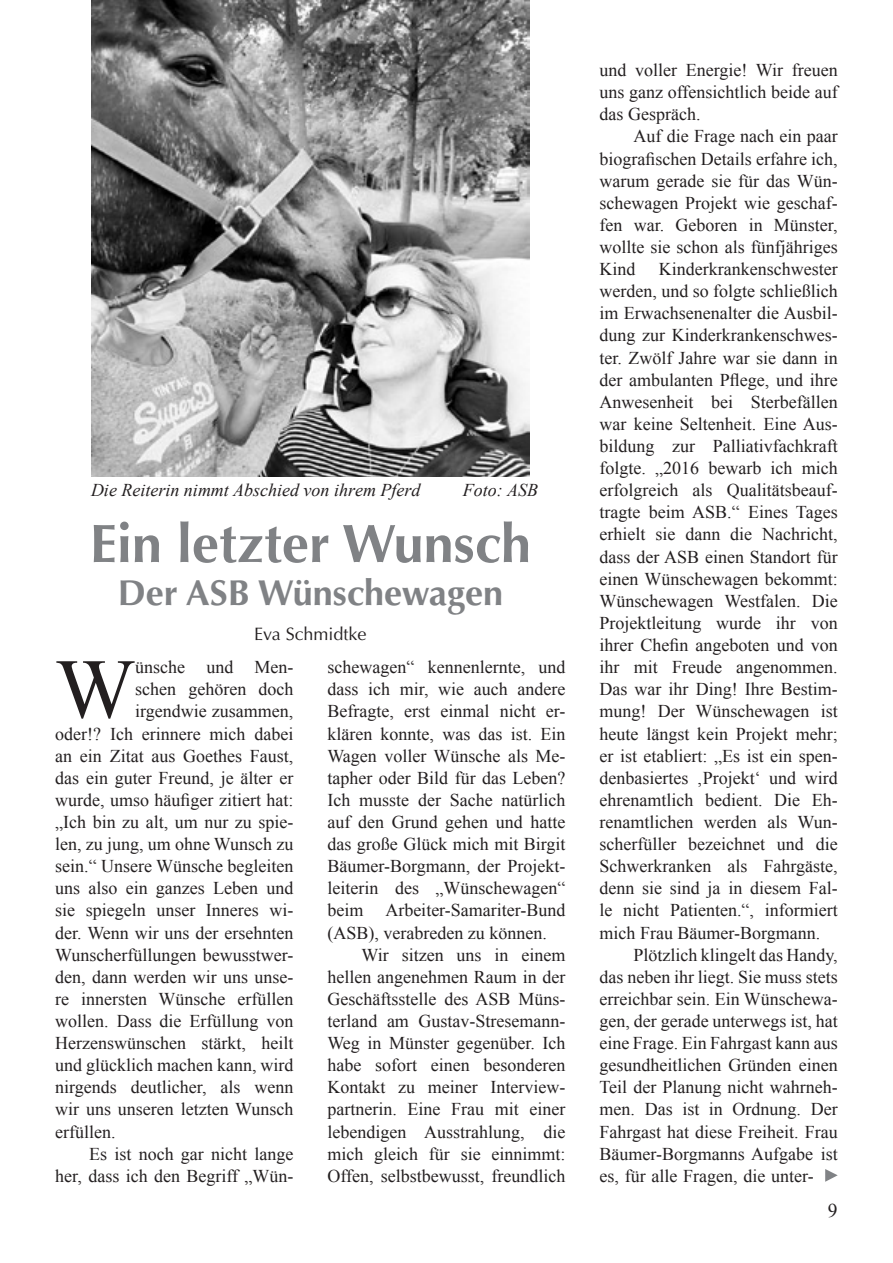
<style>
.page{position:relative;width:893px;height:1263px;background:#fff}
.page>*{position:absolute;margin:0;border:0;box-sizing:border-box;transform-origin:0 0}
.Fließ_10__Initiale{font:84.75px "Times New Roman";color:#231f20}
.Titel_01__grau__36pt{font:700 54px "Optima LT Std";color:#808285}
.Titel_03__grau__24pt{font:700 36px "Optima LT Std";color:#808285}
.t1{font:19.5px "Times New Roman";color:#231f20}
.F_b_mE_0mm{font:18px "Times New Roman";color:#231f20}
.B_Bildzeile{font:italic 18px "Times New Roman";color:#231f20}
.A_Autorenzeile{font:18px "Optima LT Std";color:#231f20}
.s1{font-style:inherit}
</style>
<div class="page">
<img style="left:91px;top:0;width:439px;height:476px">
<svg style="left:825px;top:1169px;width:13px;height:13px"></svg>
<p class="B_Bildzeile" style="left:91px;top:480px;width:331px">Die Reiterin nimmt Abschied von ih<span class="s1">rem Pferd</span></p>
<p class="B_Bildzeile" style="left:463px;top:480px;width:77px">Foto: ASB</p>
<p class="Titel_01__grau__36pt" style="left:90px;top:512px;width:443px">Ein letzter Wunsch</p>
<p class="Titel_03__grau__24pt" style="left:118px;top:572px;width:387px">Der ASB Wünschewagen</p>
<p class="A_Autorenzeile" style="left:254px;top:623px;width:114px">Eva Schmidtke</p>
<p class="Fließ_10__Initiale" style="left:55px;top:640px;width:82px">W</p>
<p class="F_b_mE_0mm" style="left:135px;top:657px;width:160px">ünsche und Men-</p>
<p class="F_b_mE_0mm" style="left:327px;top:657px;width:240px">schewagen“ kennenlernte, und</p>
<p class="F_b_mE_0mm" style="left:327px;top:679px;width:240px">dass ich mir, wie auch andere</p>
<p class="F_b_mE_0mm" style="left:327px;top:701px;width:240px">Befragte, erst einmal nicht er-</p>
<p class="F_b_mE_0mm" style="left:327px;top:723px;width:240px">klären konnte, was das ist. Ein</p>
<p class="F_b_mE_0mm" style="left:327px;top:745px;width:240px">Wagen voller Wünsche als Me-</p>
<p class="F_b_mE_0mm" style="left:327px;top:767px;width:240px">tapher oder Bild für das Leben?</p>
<p class="F_b_mE_0mm" style="left:327px;top:789px;width:240px">Ich musste der Sache natürlich</p>
<p class="F_b_mE_0mm" style="left:327px;top:811px;width:240px">auf den Grund gehen und hatte</p>
<p class="F_b_mE_0mm" style="left:327px;top:834px;width:240px">das große Glück mich mit Birgit</p>
<p class="F_b_mE_0mm" style="left:327px;top:856px;width:240px">Bäumer-Borgmann, der Projekt-</p>
<p class="F_b_mE_0mm" style="left:327px;top:878px;width:240px">leiterin des „Wünschewagen“</p>
<p class="F_b_mE_0mm" style="left:327px;top:900px;width:240px">beim Arbeiter-Samariter-Bund</p>
<p class="F_b_mE_0mm" style="left:327px;top:922px;width:221px">(ASB), verabreden zu können.</p>
<p class="F_b_mE_0mm" style="left:361px;top:944px;width:206px">Wir sitzen uns in einem</p>
<p class="F_b_mE_0mm" style="left:327px;top:966px;width:240px">hellen angenehmen Raum in der</p>
<p class="F_b_mE_0mm" style="left:327px;top:988px;width:240px">Geschäftsstelle des ASB Müns-</p>
<p class="F_b_mE_0mm" style="left:327px;top:1010px;width:240px">terland am Gustav-Stresemann-</p>
<p class="F_b_mE_0mm" style="left:327px;top:1033px;width:240px">Weg in Münster gegenüber. Ich</p>
<p class="F_b_mE_0mm" style="left:327px;top:1055px;width:240px">habe sofort einen besonderen</p>
<p class="F_b_mE_0mm" style="left:327px;top:1077px;width:240px">Kontakt zu meiner Interview-</p>
<p class="F_b_mE_0mm" style="left:327px;top:1099px;width:240px">partnerin. Eine Frau mit einer</p>
<p class="F_b_mE_0mm" style="left:327px;top:1121px;width:240px">lebendigen Ausstrahlung, die</p>
<p class="F_b_mE_0mm" style="left:327px;top:1143px;width:240px">mich gleich für sie einnimmt:</p>
<p class="F_b_mE_0mm" style="left:327px;top:1165px;width:240px">Offen, selbstbewusst, freundlich</p>
<p class="F_b_mE_0mm" style="left:135px;top:679px;width:160px">schen gehören doch</p>
<p class="F_b_mE_0mm" style="left:135px;top:701px;width:160px">irgendwie zusammen,</p>
<p class="F_b_mE_0mm" style="left:55px;top:723px;width:240px">oder!? Ich erinnere mich dabei</p>
<p class="F_b_mE_0mm" style="left:55px;top:745px;width:240px">an ein Zitat aus Goethes Faust,</p>
<p class="F_b_mE_0mm" style="left:55px;top:767px;width:240px">das ein guter Freund, je älter er</p>
<p class="F_b_mE_0mm" style="left:55px;top:789px;width:240px">wurde, umso häufiger zitiert hat:</p>
<p class="F_b_mE_0mm" style="left:55px;top:811px;width:240px">„Ich bin zu alt, um nur zu spie-</p>
<p class="F_b_mE_0mm" style="left:55px;top:834px;width:240px">len, zu jung, um ohne Wunsch zu</p>
<p class="F_b_mE_0mm" style="left:55px;top:856px;width:240px">sein.“ Unsere Wünsche begleiten</p>
<p class="F_b_mE_0mm" style="left:55px;top:878px;width:240px">uns also ein ganzes Leben und</p>
<p class="F_b_mE_0mm" style="left:55px;top:900px;width:240px">sie spiegeln unser Inneres wi-</p>
<p class="F_b_mE_0mm" style="left:55px;top:922px;width:240px">der. Wenn wir uns der ersehnten</p>
<p class="F_b_mE_0mm" style="left:55px;top:944px;width:240px">Wunscherfüllungen bewusstwer-</p>
<p class="F_b_mE_0mm" style="left:55px;top:966px;width:240px">den, dann werden wir uns unse-</p>
<p class="F_b_mE_0mm" style="left:55px;top:988px;width:240px">re innersten Wünsche erfüllen</p>
<p class="F_b_mE_0mm" style="left:55px;top:1010px;width:240px">wollen. Dass die Erfüllung von</p>
<p class="F_b_mE_0mm" style="left:55px;top:1033px;width:240px">Herzenswünschen stärkt, heilt</p>
<p class="F_b_mE_0mm" style="left:55px;top:1055px;width:240px">und glücklich machen kann, wird</p>
<p class="F_b_mE_0mm" style="left:55px;top:1077px;width:240px">nirgends deutlicher, als wenn</p>
<p class="F_b_mE_0mm" style="left:55px;top:1099px;width:240px">wir uns unseren letzten Wunsch</p>
<p class="F_b_mE_0mm" style="left:55px;top:1121px;width:62px">erfüllen.</p>
<p class="F_b_mE_0mm" style="left:89px;top:1143px;width:206px">Es ist noch gar nicht lange</p>
<p class="F_b_mE_0mm" style="left:55px;top:1165px;width:240px">her, dass ich den Begriff „Wün-</p>
<p class="F_b_mE_0mm" style="left:600px;top:60px;width:240px">und voller Energie! Wir freuen</p>
<p class="F_b_mE_0mm" style="left:600px;top:82px;width:240px">uns ganz offensichtlich beide auf</p>
<p class="F_b_mE_0mm" style="left:600px;top:104px;width:102px">das Gespräch.</p>
<p class="F_b_mE_0mm" style="left:634px;top:126px;width:206px">Auf die Frage nach ein paar</p>
<p class="F_b_mE_0mm" style="left:600px;top:148px;width:240px">biografischen Details erfahre ich,</p>
<p class="F_b_mE_0mm" style="left:600px;top:170px;width:240px">warum gerade sie für das Wün-</p>
<p class="F_b_mE_0mm" style="left:600px;top:192px;width:240px">schewagen Projekt wie geschaf-</p>
<p class="F_b_mE_0mm" style="left:600px;top:214px;width:240px">fen war. Geboren in Münster,</p>
<p class="F_b_mE_0mm" style="left:600px;top:237px;width:240px">wollte sie schon als fünfjähriges</p>
<p class="F_b_mE_0mm" style="left:600px;top:259px;width:37px">Kind</p>
<p class="F_b_mE_0mm" style="left:659px;top:259px;width:180px">Kinderkrankenschwester</p>
<p class="F_b_mE_0mm" style="left:600px;top:281px;width:240px">werden, und so folgte schließlich</p>
<p class="F_b_mE_0mm" style="left:600px;top:303px;width:240px">im Erwachsenenalter die Ausbil-</p>
<p class="F_b_mE_0mm" style="left:600px;top:325px;width:240px">dung zur Kinderkrankenschwes-</p>
<p class="F_b_mE_0mm" style="left:600px;top:347px;width:240px">ter. Zwölf Jahre war sie dann in</p>
<p class="F_b_mE_0mm" style="left:600px;top:369px;width:240px">der ambulanten Pflege, und ihre</p>
<p class="F_b_mE_0mm" style="left:600px;top:391px;width:240px">Anwesenheit bei Sterbefällen</p>
<p class="F_b_mE_0mm" style="left:600px;top:413px;width:240px">war keine Seltenheit. Eine Aus-</p>
<p class="F_b_mE_0mm" style="left:600px;top:436px;width:240px">bildung zur Palliativfachkraft</p>
<p class="F_b_mE_0mm" style="left:600px;top:458px;width:240px">folgte. „2016 bewarb ich mich</p>
<p class="F_b_mE_0mm" style="left:600px;top:480px;width:240px">erfolgreich als Qualitätsbeauf-</p>
<p class="F_b_mE_0mm" style="left:600px;top:502px;width:240px">tragte beim ASB.“ Eines Tages</p>
<p class="F_b_mE_0mm" style="left:600px;top:524px;width:240px">erhielt sie dann die Nachricht,</p>
<p class="F_b_mE_0mm" style="left:600px;top:546px;width:240px">dass der ASB einen Standort für</p>
<p class="F_b_mE_0mm" style="left:600px;top:568px;width:240px">einen Wünschewagen bekommt:</p>
<p class="F_b_mE_0mm" style="left:600px;top:590px;width:240px">Wünschewagen Westfalen. Die</p>
<p class="F_b_mE_0mm" style="left:600px;top:612px;width:240px">Projektleitung wurde ihr von</p>
<p class="F_b_mE_0mm" style="left:600px;top:635px;width:240px">ihrer Chefin angeboten und von</p>
<p class="F_b_mE_0mm" style="left:600px;top:657px;width:240px">ihr mit Freude angenommen.</p>
<p class="F_b_mE_0mm" style="left:600px;top:679px;width:240px">Das war ihr Ding! Ihre Bestim-</p>
<p class="F_b_mE_0mm" style="left:600px;top:701px;width:240px">mung! Der Wünschewagen ist</p>
<p class="F_b_mE_0mm" style="left:600px;top:723px;width:240px">heute längst kein Projekt mehr;</p>
<p class="F_b_mE_0mm" style="left:600px;top:745px;width:240px">er ist etabliert: „Es ist ein spen-</p>
<p class="F_b_mE_0mm" style="left:600px;top:767px;width:240px">denbasiertes ‚Projekt‘ und wird</p>
<p class="F_b_mE_0mm" style="left:600px;top:789px;width:240px">ehrenamtlich bedient. Die Eh-</p>
<p class="F_b_mE_0mm" style="left:600px;top:811px;width:240px">renamtlichen werden als Wun-</p>
<p class="F_b_mE_0mm" style="left:600px;top:834px;width:240px">scherfüller bezeichnet und die</p>
<p class="F_b_mE_0mm" style="left:600px;top:856px;width:240px">Schwerkranken als Fahrgäste,</p>
<p class="F_b_mE_0mm" style="left:600px;top:878px;width:240px">denn sie sind ja in diesem Fal-</p>
<p class="F_b_mE_0mm" style="left:600px;top:900px;width:240px">le nicht Patienten.“, informiert</p>
<p class="F_b_mE_0mm" style="left:600px;top:922px;width:222px">mich Frau Bäumer-Borgmann.</p>
<p class="F_b_mE_0mm" style="left:634px;top:944px;width:206px">Plötzlich klingelt das Handy,</p>
<p class="F_b_mE_0mm" style="left:600px;top:966px;width:240px">das neben ihr liegt. Sie muss stets</p>
<p class="F_b_mE_0mm" style="left:600px;top:988px;width:240px">erreichbar sein. Ein Wünschewa-</p>
<p class="F_b_mE_0mm" style="left:600px;top:1010px;width:240px">gen, der gerade unterwegs ist, hat</p>
<p class="F_b_mE_0mm" style="left:600px;top:1033px;width:240px">eine Frage. Ein Fahrgast kann aus</p>
<p class="F_b_mE_0mm" style="left:600px;top:1055px;width:240px">gesundheitlichen Gründen einen</p>
<p class="F_b_mE_0mm" style="left:600px;top:1077px;width:240px">Teil der Planung nicht wahrneh-</p>
<p class="F_b_mE_0mm" style="left:600px;top:1099px;width:240px">men. Das ist in Ordnung. Der</p>
<p class="F_b_mE_0mm" style="left:600px;top:1121px;width:240px">Fahrgast hat diese Freiheit. Frau</p>
<p class="F_b_mE_0mm" style="left:600px;top:1143px;width:240px">Bäumer-Borgmanns Aufgabe ist</p>
<p class="F_b_mE_0mm" style="left:600px;top:1165px;width:216px">es, für alle Fragen, die unter-</p>
<p class="t1" style="left:828px;top:1199px;width:11px">9</p>
</div>
